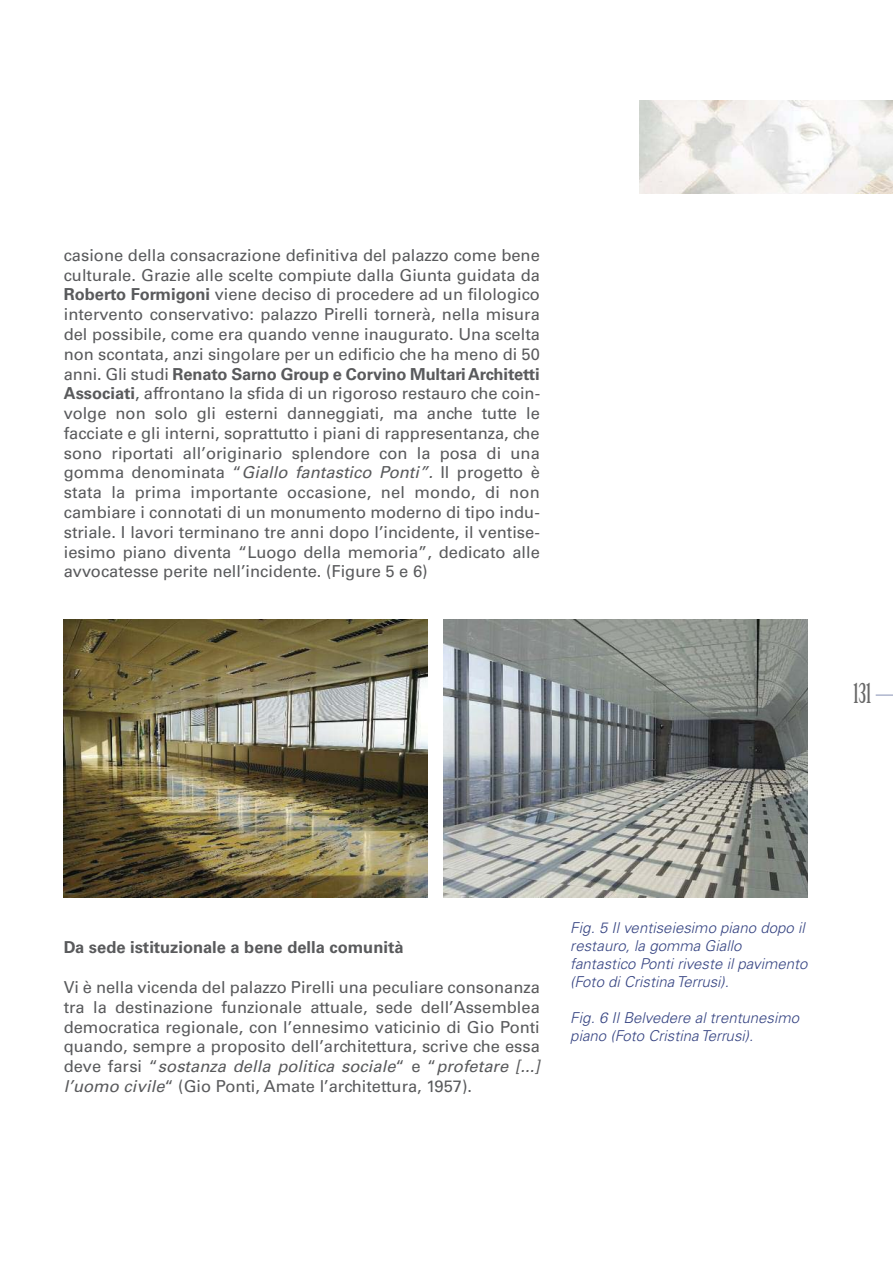
<style>
.page{position:relative;width:893px;height:1263px;background:#fff}
.page>*{position:absolute;margin:0;border:0;box-sizing:border-box;transform-origin:0 0}
.t1{font:27px "Birch Std";color:#686868}
.t2{font:16.5px/19.8px "Univers";color:#595a5c;text-align:justify}
.t3{font:700 16.5px "Univers";color:#595a5c}
.t4{font:italic 300 15px/18px "Univers";color:#364482}
.s1{font-weight:700}
.s2{font-style:italic}
</style>
<div class="page">
<svg style="left:876px;top:694px;width:17px;height:2px"></svg>
<img style="left:639px;top:100px;width:254px;height:94px">
<img style="left:64px;top:620px;width:364px;height:277px">
<img style="left:444px;top:620px;width:364px;height:277px">
<p class="t2" style="left:64px;top:246px;width:478px">casione della consacrazione definitiva del palazzo come bene culturale. Grazie alle scelte compiute dalla Giunta guidata da <span class="s1">Roberto Formigoni</span> viene deciso di procedere ad un filologico intervento conservativo: palazzo Pirelli tornerà, nella misura del possibile, come era quando venne inaugurato. Una scelta non scontata, anzi singolare per un edificio che ha meno di 50 anni. Gli studi <span class="s1">Renato Sarno Group e Corvino Multari Architetti Associati</span>, affrontano la sfida di un rigoroso restauro che coin&shy;volge non solo gli esterni danneggiati, ma anche tutte le facciate e gli interni, soprattutto i piani di rappresentanza, che sono riportati all’originario splendore con la posa di una gomma denominata “<span class="s2">Giallo fantastico Ponti”.</span> Il progetto è stata la prima importante occasione, nel mondo, di non cambiare i connotati di un monumento moderno di tipo indu&shy;striale. I lavori terminano tre anni dopo l’incidente, il ventise&shy;iesimo piano diventa “Luogo della memoria”, dedicato alle avvocatesse perite nell’incidente. (Figure 5 e 6)</p>
<h1 class="t1" style="left:853px;top:678px;width:19px">131</h1>
<p class="t3" style="left:64px;top:942px;width:341px">Da sede istituzionale a bene della comunità</p>
<p class="t2" style="left:64px;top:979px;width:478px">Vi è nella vicenda del palazzo Pirelli una peculiare consonanza tra la destinazione funzionale attuale, sede dell’Assemblea democratica regionale, con l’ennesimo vaticinio di Gio Ponti quando, sempre a proposito dell’architettura, scrive che essa deve farsi “<span class="s2">sostanza della politica sociale</span>“ e “<span class="s2">profetare [...] l’uomo civile</span>“ (Gio Ponti, Amate l’architettura, 1957).</p>
<p class="t4" style="left:570px;top:920px;width:239px">Fig. 5 Il ventiseiesimo piano dopo il restauro, la gomma Giallo fantastico Ponti riveste il pavimento (Foto di Cristina Terrusi).</p>
<p class="t4" style="left:570px;top:1010px;width:230px">Fig. 6 Il Belvedere al trentunesimo piano (Foto Cristina Terrusi).</p>
</div>
